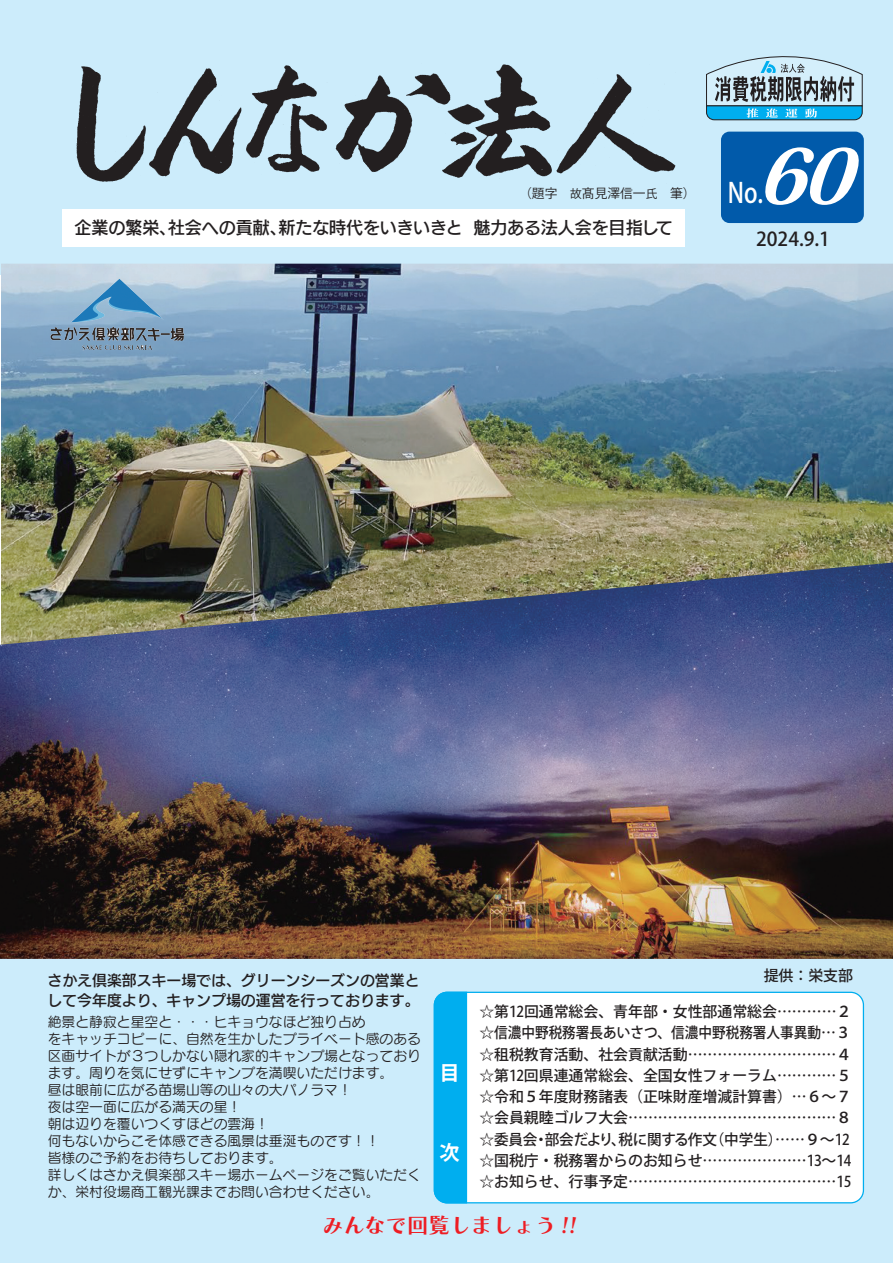
<style>
.page{position:relative;width:893px;height:1263px;background:#fff}
.page>*{position:absolute;margin:0;border:0;box-sizing:border-box;transform-origin:0 0}
.t1{font:italic 800 75.45px "Koz Min Pro";color:#fff}
.t2{font:500 27.6px "Koz Go Pro";color:#fff;scale:.83 1}
.t3{font:21.3px "Chiaro Std B";color:#ee1d23}
.t4{font:700 20.25px "Koz Go Pro";color:#fff}
.t5{font:500 19.2px "Koz Go Pro";color:#231f20}
.t6{font:16.95px "New Rodin Pro DB";color:#231f20}
.t7{font:500 14.85px/21.3px "Koz Go Pro";color:#231f20;text-align:justify}
.t8{font:14.85px/20.2px "New Rodin Pro DB";color:#231f20}
.t9{font:13.8px/17px "Seurat Pro M";color:#231f20}
.t10{font:12.75px "Koz Go Pro";color:#231f20}
.s1{font-size:11.7px}
</style>
<div class="page">
<div style="left:1px;top:953px;width:892px;height:310px;background:#ccecfb"></div>
<div style="left:0;top:0;width:893px;height:274px;background:#ccecfb"></div>
<img style="left:76px;top:64px;width:600px;height:118px">
<div style="left:63px;top:209px;width:622px;height:37px;background:#fff"></div>
<svg style="left:706px;top:56px;width:156px;height:64px"></svg>
<div style="left:721px;top:132px;width:143px;height:91px;background:#015aaa;border-radius:9px"></div>
<div style="left:434px;top:992px;width:429px;height:211px;background:#fff;border-radius:13px"></div>
<div style="left:434px;top:992px;width:430px;height:211px;border:1px solid #00aeef;border-radius:13px"></div>
<svg style="left:433px;top:991px;width:35px;height:213px"></svg>
<img style="left:1px;top:264px;width:892px;height:298px">
<img style="left:0;top:562px;width:893px;height:397px">
<img style="left:48px;top:276px;width:142px;height:78px">
<p class="t10" style="left:519px;top:185px;width:178px">（題字　<span class="s1">故</span>髙見澤信一<span class="s1">氏</span>　筆）</p>
<p class="t6" style="left:74px;top:213px;width:600px">企業の繁栄、社会への貢献、新たな時代をいきいきと 魅力ある法人会を目指して</p>
<h1 class="t1" style="left:755px;top:120px;width:131px">60</h1>
<h3 class="t5" style="left:756px;top:226px;width:75px">2024.9.1</h3>
<h2 class="t2" style="left:728px;top:175px;width:44px">No.</h2>
<p class="t8" style="left:47px;top:969px;width:374px">さかえ倶楽部スキー場では、グリーンシーズンの営業として今年度より、キャンプ場の運営を行っております。</p>
<p class="t9" style="left:48px;top:1012px;width:375px">絶景と静寂と星空と・・・ヒキョウなほど独り占め<br>をキャッチコピーに、自然を生かしたプライベート感のある区画サイトが３つしかない隠れ家的キャンプ場となっております。周りを気にせずにキャンプを満喫いただけます。<br>昼は眼前に広がる苗場山等の山々の大パノラマ！<br>夜は空一面に広がる満天の星！<br>朝は辺りを覆いつくすほどの雲海！<br>何もないからこそ体感できる風景は垂涎ものです！！<br>皆様のご予約をお待ちしております。<br>詳しくはさかえ倶楽部スキー場ホームページをご覧いただくか、栄村役場商工観光課までお問い合わせください。</p>
<h3 class="t4" style="left:439px;top:1059px;width:19px">目</h3>
<h3 class="t4" style="left:439px;top:1140px;width:21px">次</h3>
<p class="t7" style="left:764px;top:965px;width:91px">提供：栄支部</p>
<p class="t7" style="left:479px;top:1002px;width:374px">☆第12回通常総会、青年部・女性部通常総会…………２☆信濃中野税務署長あいさつ、信濃中野税務署人事異動…３☆租税教育活動、社会貢献活動…………………………４☆第12回県連通常総会、全国女性フォーラム…………５☆令和５年度財務諸表（正味財産増減計算書）…６～７☆会員親睦ゴルフ大会……………………………………８☆委員会・部会だより、税に関する作文（中学生）……９～12 ☆国税庁・税務署からのお知らせ…………………13～14 ☆お知らせ、行事予定……………………………………15</p>
<h3 class="t3" style="left:322px;top:1212px;width:257px">みんなで回覧しましょう !!</h3>
</div>
